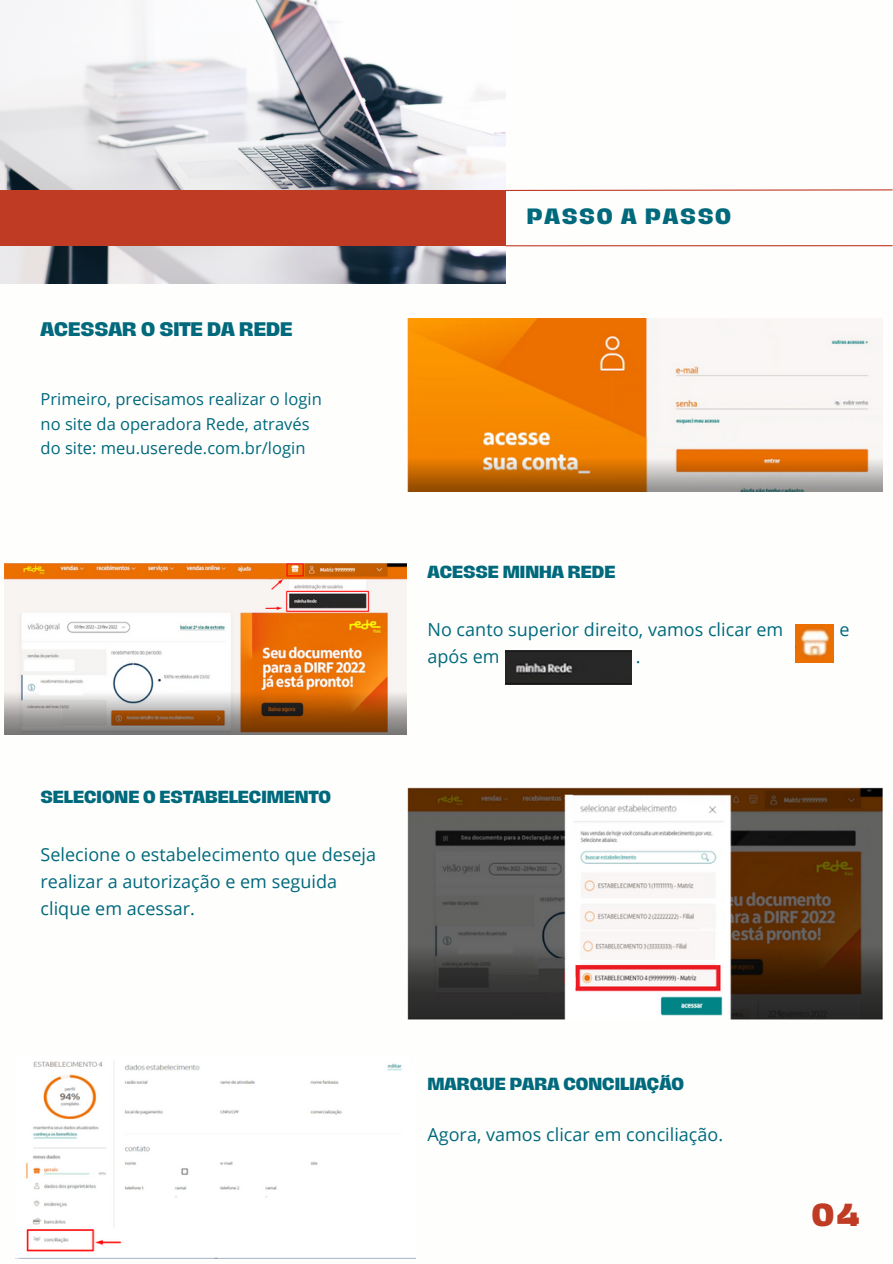
<style>
.page{position:relative;width:893px;height:1264px;background:#fff}
.page>*{position:absolute;margin:0;border:0;box-sizing:border-box;transform-origin:0 0}
.t1{font:800 29.25px "Hagrid";color:#bf3b24}
.t2{font:800 20.25px "Hagrid";letter-spacing:.09em;color:#00697c}
.t3{font:18px/27px "Open Sans";color:#00697c}
.t4{font:800 18px "Hagrid";color:#00697c}
.t5{font:16.5px/24.8px "Open Sans";color:#00697c}
.t6{font:800 16.05px "Hagrid";color:#00697c}
</style>
<div class="page">
<hr style="left:505px;top:245px;width:387px;height:1px;background:#bf3b24">
<svg style="left:505px;top:189px;width:387px;height:2px"></svg>
<img style="left:0;top:0;width:505px;height:283px">
<div style="left:0;top:190px;width:505px;height:56px;background:#bf3b24"></div>
<img style="left:795px;top:624px;width:38px;height:38px">
<img style="left:4px;top:563px;width:403px;height:171px">
<img style="left:505px;top:650px;width:126px;height:34px">
<img style="left:407px;top:319px;width:475px;height:172px">
<img style="left:407px;top:787px;width:475px;height:232px">
<img style="left:26px;top:1060px;width:376px;height:192px">
<p class="t4" style="left:41px;top:320px;width:253px">ACESSAR O SITE DA REDE</p>
<p class="t5" style="left:41px;top:386px;width:283px">Primeiro, precisamos realizar o login no site da operadora Rede, através do site: meu.userede.com.br/login</p>
<p class="t6" style="left:41px;top:788px;width:292px">SELECIONE O ESTABELECIMENTO</p>
<p class="t3" style="left:41px;top:840px;width:337px">Selecione o estabelecimento que deseja realizar a autorização e em seguida clique em acessar.</p>
<p class="t2" style="left:526px;top:206px;width:206px">PASSO A PASSO</p>
<p class="t6" style="left:427px;top:564px;width:189px">ACESSE MINHA REDE</p>
<p class="t3" style="left:427px;top:616px;width:357px">No canto superior direito, vamos clicar em</p>
<p class="t3" style="left:839px;top:616px;width:12px">e</p>
<p class="t3" style="left:427px;top:643px;width:74px">após em</p>
<p class="t3" style="left:635px;top:643px;width:6px">.</p>
<p class="t6" style="left:427px;top:1075px;width:258px">MARQUE PARA CONCILIAÇÃO</p>
<p class="t3" style="left:427px;top:1119px;width:297px">Agora, vamos clicar em conciliação.</p>
<h1 class="t1" style="left:811px;top:1199px;width:49px">04</h1>
</div>
